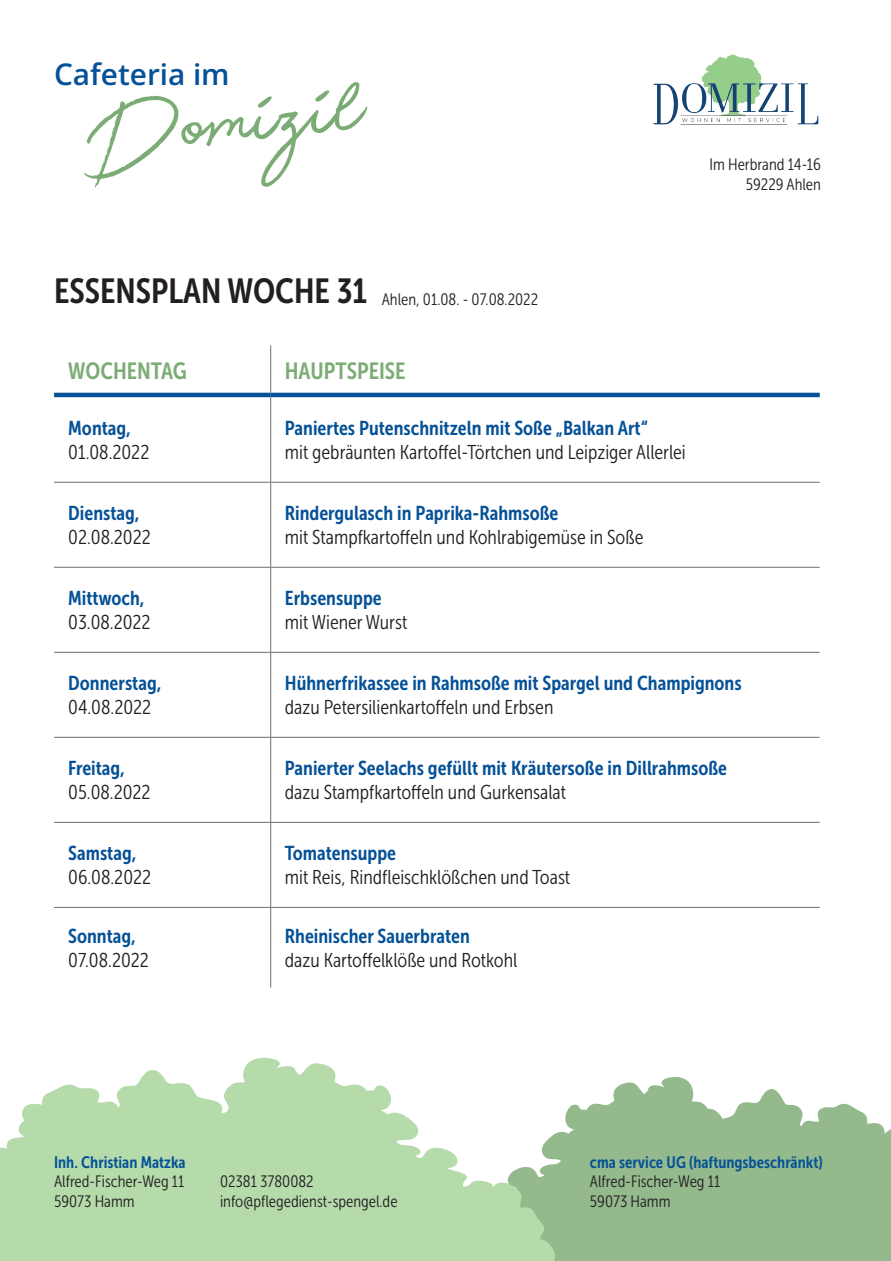
<style>
.page{position:relative;width:891px;height:1261px;background:#fff}
.page>*{position:absolute;margin:0;border:0;box-sizing:border-box;transform-origin:0 0}
.t1{font:116.1px "Beauty";color:#7cac75}
.t2{font:29.7px "Open Sans";color:#055197}
.t3{font:23.4px "Museo Sans Cond 700";color:#7cac75}
.t4{font:19.95px "Museo Sans Cond 300";color:#231f20}
.t5{font:19.95px "Museo Sans Cond 700";color:#055197}
.t6{font:16.5px/19.8px "Museo Sans Cond 300";color:#231f20}
.t7{font:16.5px "Museo Sans Cond 700";color:#055197}
.s1{font-family:"Museo Sans Cond 700";font-size:34.65px}
</style>
<div class="page">
<svg style="left:567px;top:1077px;width:323px;height:184px;background:#a1c29b"></svg>
<svg style="left:0;top:1057px;width:567px;height:204px;fill:#b5dbab"></svg>
<hr style="left:270px;top:397px;width:1px;height:85px;background:#6c6d70">
<hr style="left:54px;top:482px;width:216px;height:1px;background:#6c6d70">
<hr style="left:270px;top:482px;width:549px;height:1px;background:#6c6d70">
<hr style="left:270px;top:483px;width:1px;height:84px;background:#6c6d70">
<hr style="left:54px;top:567px;width:216px;height:1px;background:#6c6d70">
<hr style="left:270px;top:567px;width:549px;height:1px;background:#6c6d70">
<hr style="left:270px;top:568px;width:1px;height:84px;background:#6c6d70">
<hr style="left:54px;top:652px;width:216px;height:1px;background:#6c6d70">
<hr style="left:270px;top:652px;width:549px;height:1px;background:#6c6d70">
<hr style="left:270px;top:653px;width:1px;height:84px;background:#6c6d70">
<hr style="left:54px;top:737px;width:216px;height:1px;background:#6c6d70">
<hr style="left:270px;top:737px;width:549px;height:1px;background:#6c6d70">
<hr style="left:270px;top:738px;width:1px;height:84px;background:#6c6d70">
<hr style="left:54px;top:822px;width:216px;height:1px;background:#6c6d70">
<hr style="left:270px;top:822px;width:549px;height:1px;background:#6c6d70">
<hr style="left:270px;top:823px;width:1px;height:84px;background:#6c6d70">
<hr style="left:54px;top:907px;width:216px;height:1px;background:#6c6d70">
<hr style="left:270px;top:907px;width:549px;height:1px;background:#6c6d70">
<hr style="left:270px;top:908px;width:1px;height:79px;background:#6c6d70">
<hr style="left:54px;top:393px;width:216px;height:4px;background:#055197">
<hr style="left:270px;top:393px;width:549px;height:4px;background:#055197">
<hr style="left:270px;top:345px;width:1px;height:48px;background:#6c6d70">
<svg style="left:682px;top:1098px;width:54px;height:50px"></svg>
<svg style="left:0;top:1133px;width:20px;height:64px"></svg>
<svg style="left:842px;top:1111px;width:48px;height:64px;background:#9fc199"></svg>
<img style="left:653px;top:54px;width:166px;height:71px">
<h2 class="t2" style="left:54px;top:54px;width:177px">Cafeteria im</h2>
<h1 class="t1" style="left:91px;top:90px;width:272px;rotate:-6deg">Domizil</h1>
<p class="t6" style="left:709px;top:155px;width:113px;text-align:right">Im Herbrand 14-16<br>59229 Ahlen</p>
<p class="t6" style="left:54px;top:290px;width:485px"><span class="s1">ESSENSPLAN WOCHE 31</span> Ahlen, 01.08. - 07.08.2022</p>
<p class="t3" style="left:68px;top:358px;width:120px">WOCHENTAG</p>
<p class="t3" style="left:285px;top:358px;width:122px">HAUPTSPEISE</p>
<p class="t5" style="left:68px;top:417px;width:64px">Montag,</p>
<p class="t4" style="left:68px;top:441px;width:83px">01.08.2022</p>
<p class="t5" style="left:68px;top:502px;width:73px">Dienstag,</p>
<p class="t4" style="left:68px;top:526px;width:84px">02.08.2022</p>
<p class="t5" style="left:68px;top:587px;width:78px">Mittwoch,</p>
<p class="t4" style="left:68px;top:612px;width:84px">03.08.2022</p>
<p class="t5" style="left:285px;top:417px;width:364px">Paniertes Putenschnitzeln mit Soße „Balkan Art“</p>
<p class="t4" style="left:285px;top:441px;width:402px">mit gebräunten Kartoffel-Törtchen und Leipziger Allerlei</p>
<p class="t5" style="left:285px;top:502px;width:275px">Rindergulasch in Paprika-Rahmsoße</p>
<p class="t4" style="left:285px;top:526px;width:360px">mit Stampfkartoffeln und Kohlrabigemüse in Soße</p>
<p class="t5" style="left:285px;top:587px;width:98px">Erbsensuppe</p>
<p class="t4" style="left:285px;top:612px;width:124px">mit Wiener Wurst</p>
<p class="t5" style="left:68px;top:672px;width:95px">Donnerstag,</p>
<p class="t4" style="left:68px;top:697px;width:84px">04.08.2022</p>
<p class="t5" style="left:285px;top:672px;width:458px">Hühnerfrikassee in Rahmsoße mit Spargel und Champignons</p>
<p class="t4" style="left:285px;top:697px;width:270px">dazu Petersilienkartoffeln und Erbsen</p>
<p class="t5" style="left:68px;top:757px;width:58px">Freitag,</p>
<p class="t4" style="left:68px;top:782px;width:84px">05.08.2022</p>
<p class="t5" style="left:285px;top:757px;width:443px">Panierter Seelachs gefüllt mit Kräutersoße in Dillrahmsoße</p>
<p class="t4" style="left:285px;top:782px;width:282px">dazu Stampfkartoffeln und Gurkensalat</p>
<p class="t5" style="left:68px;top:842px;width:70px">Samstag,</p>
<p class="t4" style="left:68px;top:867px;width:84px">06.08.2022</p>
<p class="t5" style="left:285px;top:842px;width:113px">Tomatensuppe</p>
<p class="t4" style="left:285px;top:867px;width:287px">mit Reis, Rindfleischklößchen und Toast</p>
<p class="t5" style="left:68px;top:925px;width:69px">Sonntag,</p>
<p class="t4" style="left:68px;top:949px;width:82px">07.08.2022</p>
<p class="t5" style="left:285px;top:925px;width:186px">Rheinischer Sauerbraten</p>
<p class="t4" style="left:285px;top:949px;width:234px">dazu Kartoffelklöße und Rotkohl</p>
<p class="t7" style="left:54px;top:1152px;width:133px">Inh. Christian Matzka</p>
<p class="t6" style="left:54px;top:1172px;width:132px">Alfred-Fischer-Weg 11<br>59073 Hamm</p>
<p class="t6" style="left:220px;top:1171px;width:179px">02381 3780082 info@pflegedienst-spengel.de</p>
<p class="t7" style="left:589px;top:1152px;width:234px">cma service UG (haftungsbeschränkt)</p>
<p class="t6" style="left:589px;top:1172px;width:132px">Alfred-Fischer-Weg 11<br>59073 Hamm</p>
</div>
